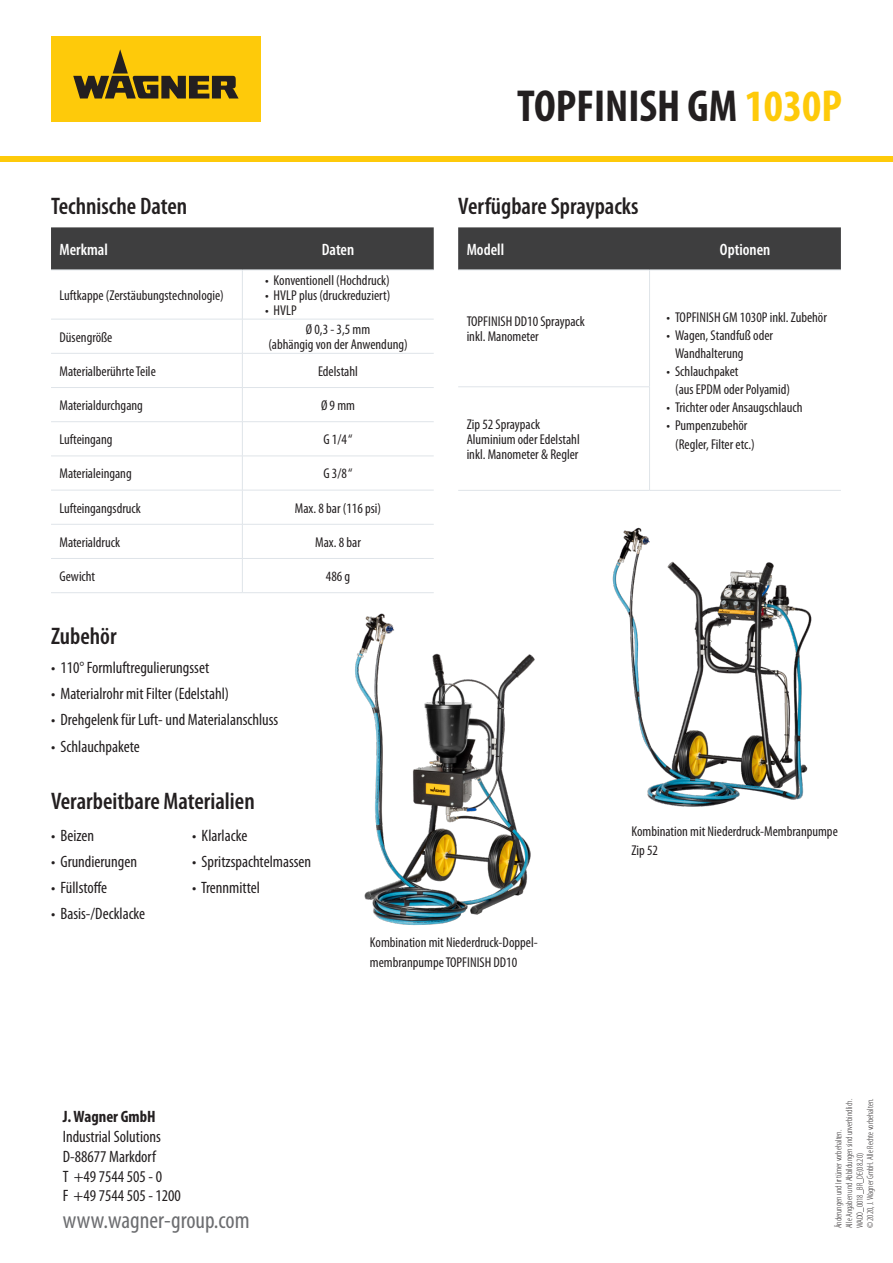
<style>
.page{position:relative;width:893px;height:1263px;background:#fff}
.page>*{position:absolute;margin:0;border:0;box-sizing:border-box;transform-origin:0 0}
.Product_30pt_gray{font:700 condensed 45px "Myriad Pro";color:#231f20}
.Head_16pt_20pt_gray{font:600 condensed 24px "Myriad Pro";color:#231f20}
.www_16pt_19_2pt_grau{font:condensed 24px "Myriad Pro";color:#6c6d70}
.Text_11pt_13_2pt_whi{font:condensed 16.5px "Myriad Pro";color:#231f20}
.Table_11pt_11pt_semi{font:600 condensed 16.5px "Myriad Pro";color:#fff}
.Text_11pt_13_2pt_bol{font:700 condensed 16.5px "Myriad Pro";color:#231f20}
.Table_9_5pt_10pt_bla{font:condensed 14.25px/15px "Myriad Pro";color:#231f20}
.Text_9_5pt_11_4pt_bl{font:condensed 14.25px/18px "Myriad Pro";color:#231f20}
.Text_6_3pt_7pt_black{font:300 condensed 9px/10.5px "Myriad Pro";color:#231f20}
.s1{color:#feca0a}
</style>
<div class="page">
<div style="left:51px;top:36px;width:210px;height:85px;background:#feca0a"></div>
<svg style="left:73px;top:49px;width:166px;height:50px"></svg>
<div style="left:0;top:156px;width:893px;height:6px;background:#feca0a"></div>
<div style="left:51px;top:227px;width:383px;height:43px;background:#3e3e3f"></div>
<hr style="left:51px;top:270px;width:191px;height:1px;background:#dfe4e9">
<hr style="left:242px;top:270px;width:192px;height:1px;background:#dfe4e9">
<hr style="left:242px;top:270px;width:1px;height:49px;background:#dfe4e9">
<hr style="left:51px;top:319px;width:191px;height:1px;background:#dfe4e9">
<hr style="left:242px;top:319px;width:192px;height:1px;background:#dfe4e9">
<hr style="left:242px;top:319px;width:1px;height:34px;background:#dfe4e9">
<hr style="left:51px;top:353px;width:191px;height:1px;background:#dfe4e9">
<hr style="left:242px;top:353px;width:192px;height:1px;background:#dfe4e9">
<hr style="left:242px;top:354px;width:1px;height:33px;background:#dfe4e9">
<hr style="left:51px;top:387px;width:191px;height:1px;background:#dfe4e9">
<hr style="left:242px;top:387px;width:192px;height:1px;background:#dfe4e9">
<hr style="left:242px;top:388px;width:1px;height:33px;background:#dfe4e9">
<hr style="left:51px;top:421px;width:191px;height:1px;background:#dfe4e9">
<hr style="left:242px;top:421px;width:192px;height:1px;background:#dfe4e9">
<hr style="left:242px;top:422px;width:1px;height:34px;background:#dfe4e9">
<hr style="left:51px;top:456px;width:191px;height:1px;background:#dfe4e9">
<hr style="left:242px;top:456px;width:192px;height:1px;background:#dfe4e9">
<hr style="left:242px;top:456px;width:1px;height:34px;background:#dfe4e9">
<hr style="left:51px;top:490px;width:191px;height:1px;background:#dfe4e9">
<hr style="left:242px;top:490px;width:192px;height:1px;background:#dfe4e9">
<hr style="left:242px;top:490px;width:1px;height:34px;background:#dfe4e9">
<hr style="left:51px;top:524px;width:191px;height:1px;background:#dfe4e9">
<hr style="left:242px;top:524px;width:192px;height:1px;background:#dfe4e9">
<hr style="left:242px;top:524px;width:1px;height:34px;background:#dfe4e9">
<hr style="left:51px;top:558px;width:191px;height:1px;background:#dfe4e9">
<hr style="left:242px;top:558px;width:192px;height:1px;background:#dfe4e9">
<hr style="left:242px;top:559px;width:1px;height:33px;background:#dfe4e9">
<hr style="left:51px;top:592px;width:191px;height:1px;background:#dfe4e9">
<hr style="left:242px;top:592px;width:192px;height:1px;background:#dfe4e9">
<div style="left:458px;top:227px;width:383px;height:43px;background:#3e3e3f"></div>
<hr style="left:458px;top:270px;width:191px;height:1px;background:#dfe4e9">
<hr style="left:649px;top:270px;width:192px;height:1px;background:#dfe4e9">
<hr style="left:649px;top:270px;width:1px;height:117px;background:#dfe4e9">
<hr style="left:458px;top:386px;width:192px;height:1px;background:#dfe4e9">
<hr style="left:649px;top:387px;width:1px;height:103px;background:#dfe4e9">
<hr style="left:458px;top:490px;width:191px;height:1px;background:#dfe4e9">
<img style="left:612px;top:490px;width:229px;height:317px">
<img style="left:355px;top:524px;width:180px;height:401px">
<p class="Head_16pt_20pt_gray" style="left:51px;top:191px;width:138px">Technische Daten</p>
<p class="Table_11pt_11pt_semi" style="left:60px;top:239px;width:50px">Merkmal</p>
<p class="Table_11pt_11pt_semi" style="left:322px;top:239px;width:34px">Daten</p>
<p class="Table_9_5pt_10pt_bla" style="left:60px;top:287px;width:166px">Luftkappe (Zerstäubungstechnologie)</p>
<p class="Text_9_5pt_11_4pt_bl" style="left:265px;top:271px;width:126px">• Konventionell (Hochdruck)</p>
<p class="Text_9_5pt_11_4pt_bl" style="left:265px;top:286px;width:127px">• HVLP plus (druckreduziert)</p>
<p class="Text_9_5pt_11_4pt_bl" style="left:265px;top:301px;width:33px">• HVLP</p>
<p class="Table_9_5pt_10pt_bla" style="left:60px;top:329px;width:54px">Düsengröße</p>
<p class="Table_9_5pt_10pt_bla" style="left:268px;top:322px;width:141px;text-align:center">Ø 0,3 - 3,5 mm<br>(abhängig von der Anwendung)</p>
<p class="Table_9_5pt_10pt_bla" style="left:60px;top:363px;width:98px">Materialberührte Teile</p>
<p class="Table_9_5pt_10pt_bla" style="left:318px;top:363px;width:41px">Edelstahl</p>
<p class="Table_9_5pt_10pt_bla" style="left:60px;top:398px;width:85px">Materialdurchgang</p>
<p class="Table_9_5pt_10pt_bla" style="left:321px;top:398px;width:35px">Ø 9 mm</p>
<p class="Table_9_5pt_10pt_bla" style="left:60px;top:432px;width:55px">Lufteingang</p>
<p class="Table_9_5pt_10pt_bla" style="left:323px;top:432px;width:31px">G 1/4 “</p>
<p class="Table_9_5pt_10pt_bla" style="left:60px;top:466px;width:74px">Materialeingang</p>
<p class="Table_9_5pt_10pt_bla" style="left:323px;top:466px;width:31px">G 3/8 “</p>
<p class="Table_9_5pt_10pt_bla" style="left:60px;top:500px;width:83px">Lufteingangsdruck</p>
<p class="Table_9_5pt_10pt_bla" style="left:295px;top:500px;width:88px">Max. 8 bar (116 psi)</p>
<p class="Table_9_5pt_10pt_bla" style="left:60px;top:534px;width:62px">Materialdruck</p>
<p class="Table_9_5pt_10pt_bla" style="left:315px;top:534px;width:47px">Max. 8 bar</p>
<p class="Table_9_5pt_10pt_bla" style="left:60px;top:568px;width:37px">Gewicht</p>
<p class="Table_9_5pt_10pt_bla" style="left:326px;top:568px;width:26px">486 g</p>
<p class="Head_16pt_20pt_gray" style="left:51px;top:621px;width:67px">Zubehör</p>
<p class="Text_11pt_13_2pt_whi" style="left:51px;top:657px;width:160px">• 110° Formluftregulierungsset</p>
<p class="Text_11pt_13_2pt_whi" style="left:51px;top:684px;width:180px">• Materialrohr mit Filter (Edelstahl)</p>
<p class="Text_11pt_13_2pt_whi" style="left:51px;top:710px;width:229px">• Drehgelenk für Luft- und Materialanschluss</p>
<p class="Text_11pt_13_2pt_whi" style="left:51px;top:736px;width:90px">• Schlauchpakete</p>
<p class="Head_16pt_20pt_gray" style="left:51px;top:786px;width:205px">Verarbeitbare Materialien</p>
<p class="Text_11pt_13_2pt_whi" style="left:51px;top:825px;width:45px">• Beizen</p>
<p class="Text_11pt_13_2pt_whi" style="left:51px;top:852px;width:88px">• Grundierungen</p>
<p class="Text_11pt_13_2pt_whi" style="left:51px;top:878px;width:58px">• Füllstoffe</p>
<p class="Text_11pt_13_2pt_whi" style="left:51px;top:904px;width:96px">• Basis-/Decklacke</p>
<p class="Text_11pt_13_2pt_whi" style="left:192px;top:825px;width:57px">• Klarlacke</p>
<p class="Text_11pt_13_2pt_whi" style="left:192px;top:852px;width:121px">• Spritzspachtelmassen</p>
<p class="Text_11pt_13_2pt_whi" style="left:192px;top:878px;width:69px">• Trennmittel</p>
<p class="Product_30pt_gray" style="left:517px;top:78px;width:326px">TOPFINISH GM <span class="s1">1030P</span></p>
<p class="Head_16pt_20pt_gray" style="left:458px;top:191px;width:182px">Verfügbare Spraypacks</p>
<p class="Table_11pt_11pt_semi" style="left:467px;top:239px;width:39px">Modell</p>
<p class="Table_11pt_11pt_semi" style="left:720px;top:239px;width:52px">Optionen</p>
<p class="Table_9_5pt_10pt_bla" style="left:467px;top:314px;width:120px">TOPFINISH DD10 Spraypack inkl. Manometer</p>
<p class="Text_9_5pt_11_4pt_bl" style="left:666px;top:309px;width:162px">• TOPFINISH GM 1030P inkl. Zubehör</p>
<p class="Text_9_5pt_11_4pt_bl" style="left:675px;top:327px;width:100px;text-indent:-9px">• Wagen, Standfuß oder<br>Wandhalterung</p>
<p class="Text_9_5pt_11_4pt_bl" style="left:675px;top:363px;width:116px;text-indent:-9px">• Schlauchpaket<br>(aus EPDM oder Polyamid)</p>
<p class="Text_9_5pt_11_4pt_bl" style="left:666px;top:399px;width:137px">• Trichter oder Ansaugschlauch</p>
<p class="Text_9_5pt_11_4pt_bl" style="left:666px;top:417px;width:90px;text-align:center">• Pumpenzubehör (Regler, Filter etc.)</p>
<p class="Table_9_5pt_10pt_bla" style="left:467px;top:416px;width:115px">Zip 52 Spraypack<br>Aluminium oder Edelstahl inkl. Manometer &amp; Regler</p>
<p class="Text_9_5pt_11_4pt_bl" style="left:631px;top:821px;width:208px;line-height:19.5px">Kombination mit Niederdruck-Membranpumpe<br>Zip 52</p>
<p class="Text_11pt_13_2pt_bol" style="left:63px;top:1106px;width:94px">J. Wagner GmbH</p>
<p class="Text_11pt_13_2pt_whi" style="left:63px;top:1127px;width:100px">Industrial Solutions</p>
<p class="Text_11pt_13_2pt_whi" style="left:63px;top:1146px;width:95px">D-88677 Markdorf</p>
<p class="Text_11pt_13_2pt_whi" style="left:63px;top:1166px;width:101px">T +49 7544 505 - 0</p>
<p class="Text_11pt_13_2pt_whi" style="left:63px;top:1186px;width:120px">F +49 7544 505 - 1200</p>
<p class="www_16pt_19_2pt_grau" style="left:63px;top:1206px;width:188px">www.wagner-group.com</p>
<p class="Text_9_5pt_11_4pt_bl" style="left:370px;top:933px;width:168px;line-height:19.5px">Kombination mit Niederdruck-Doppel&shy;membranpumpe TOPFINISH DD10</p>
<p class="Text_6_3pt_7pt_black" style="left:844px;top:1228px;width:131px;rotate:-90deg">Alle Angaben und Abbildungen sind unverbindlich.<br>WADO_0018_BR_DE(08.20)</p>
<p class="Text_6_3pt_7pt_black" style="left:865px;top:1228px;width:131px;rotate:-90deg">© 2020, J. Wagner GmbH. Alle Rechte vorbehalten.</p>
<p class="Text_6_3pt_7pt_black" style="left:833px;top:1228px;width:100px;rotate:-90deg">Änderungen und Irrtümer vorbehalten.</p>
</div>
